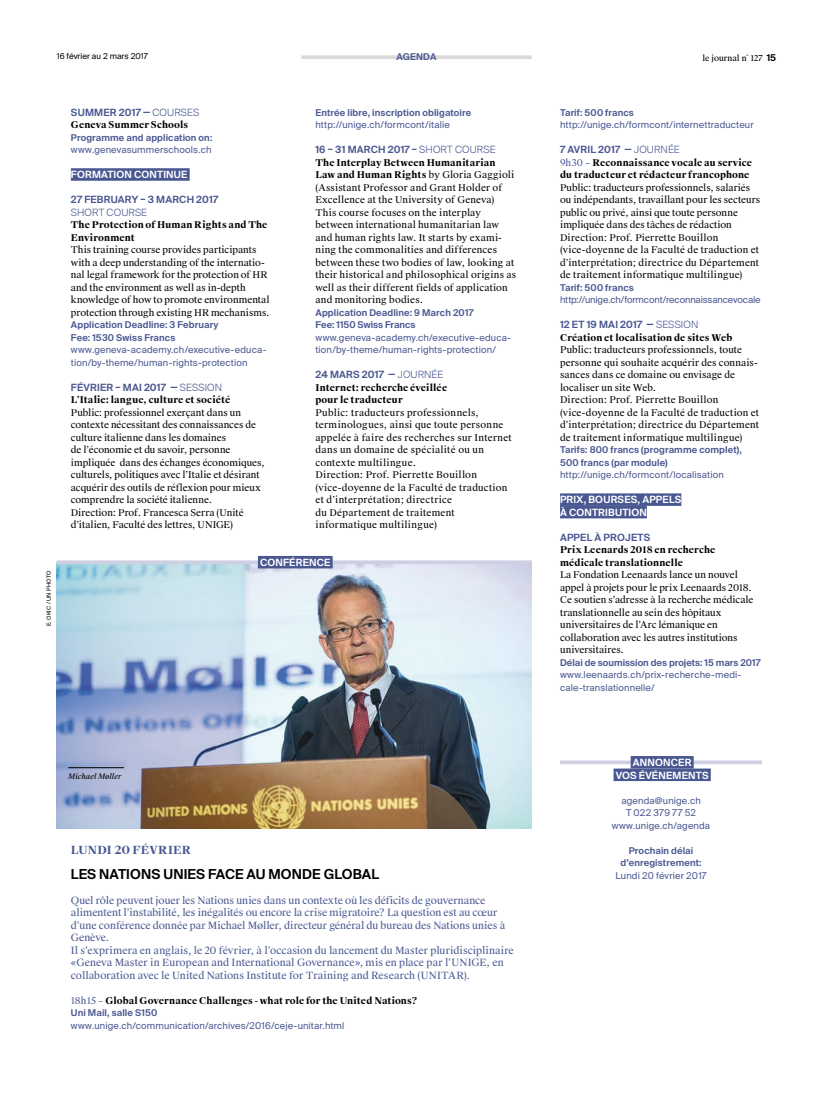
<style>
.page{position:relative;width:833px;height:1099px;background:#fff}
.page>*{position:absolute;margin:0;border:0;box-sizing:border-box;transform-origin:0 0}
.t1{font:600 13.75px "Suisse Intl";letter-spacing:.01em;color:#000}
.t2{font:700 11.25px "Suisse Works";letter-spacing:.02em;color:#4a5892}
.t3{font:10px/12.5px "Suisse Works";color:#4a5892}
.t4{font:600 10px "Suisse Intl";letter-spacing:.02em;color:#4a5892}
.t5{font:600 10px/12.5px "Suisse Intl";letter-spacing:.02em;color:#fff}
.t6{font:300 10px "Suisse Intl";letter-spacing:.015em;color:#4a5892}
.t7{font:9.38px/12.5px "Suisse Works";letter-spacing:.01em;color:#000}
.t8{font:9.38px/12.5px "Suisse Intl";letter-spacing:.015em;color:#4a5892}
.t9{font:700 9.38px/12.5px "Suisse Works";letter-spacing:.01em;color:#000}
.t10{font:600 9.38px/12.5px "Suisse Intl";letter-spacing:.015em;color:#4a5892}
.t11{font:9.38px "Suisse Intl";letter-spacing:-.015em;color:#4a5892}
.t12{font:8.12px "Suisse Intl";color:#000}
.t13{font:8.12px "Suisse Works";color:#000}
.t14{font:italic 7.5px "Suisse Works";color:#000}
.t15{font:5.62px "Suisse Intl";letter-spacing:.025em;color:#000}
.s1{font-family:"Suisse Intl";font-weight:600;font-size:9.38px}
.s2{font-weight:300}
.s3{font-weight:700}
.s4{font-weight:400;color:#4a5892}
</style>
<div class="page">
<div style="left:71px;top:168px;width:119px;height:13px;background:#4a5892"></div>
<div style="left:560px;top:493px;width:121px;height:13px;background:#4a5892"></div>
<div style="left:560px;top:506px;width:87px;height:12px;background:#4a5892"></div>
<svg style="left:560px;top:760px;width:202px;height:4px"></svg>
<div style="left:630px;top:756px;width:63px;height:12px;background:#4a5892"></div>
<div style="left:613px;top:768px;width:98px;height:13px;background:#4a5892"></div>
<hr style="left:301px;top:55px;width:230px;height:4px;background:#dadad9">
<img style="left:57px;top:564px;width:474px;height:264px">
<svg style="left:57px;top:560px;width:474px;height:4px;background:#d3d3e5"></svg>
<div style="left:258px;top:556px;width:75px;height:12px;background:#4a5892"></div>
<hr style="left:68px;top:767px;width:56px;height:1px;background:#000">
<p class="t12" style="left:57px;top:52px;width:93px">16 février au 2 mars 2017</p>
<p class="t13" style="left:702px;top:53px;width:75px">le journal n˚ 127 <span class="s1">15</span></p>
<p class="t10" style="left:396px;top:51px;width:41px">AGENDA</p>
<p class="t15" style="left:45px;top:626px;width:57px;rotate:-90deg">E. OKIC / UN PHOTO</p>
<p class="t4" style="left:71px;top:106px;width:130px">SUMMER 2017 — <span class="s2">COURSES</span></p>
<p class="t9" style="left:71px;top:119px;width:119px">Geneva Summer Schools</p>
<p class="t10" style="left:71px;top:131px;width:143px">Programme and application on:</p>
<p class="t8" style="left:71px;top:144px;width:142px">www.genevasummerschools.ch</p>
<p class="t5" style="left:71px;top:168px;width:118px">FORMATION CONTINUE</p>
<p class="t4" style="left:71px;top:194px;width:149px">27 FEBRUARY – 3 MARCH 2017</p>
<p class="t6" style="left:71px;top:206px;width:78px">SHORT COURSE</p>
<p class="t9" style="left:71px;top:219px;width:198px">The Protection of Human Rights and The<br>Environment</p>
<p class="t7" style="left:71px;top:244px;width:200px">This training course provides participants with a deep understanding of the internatio&shy;nal legal framework for the protection of HR and the environment as well as in-depth knowledge of how to promote environmental protection through existing HR mechanisms.</p>
<p class="t10" style="left:71px;top:319px;width:149px">Application Deadline: 3 February<br>Fee: 1530 Swiss Francs</p>
<p class="t8" style="left:71px;top:344px;width:197px">www.geneva-academy.ch/executive-educa&shy;tion/by-theme/human-rights-protection</p>
<p class="t4" style="left:71px;top:381px;width:153px">FÉVRIER – MAI 2017 — <span class="s2">SESSION</span></p>
<p class="t9" style="left:71px;top:394px;width:161px">L’Italie: langue, culture et société</p>
<p class="t7" style="left:71px;top:406px;width:195px">Public: professionnel exerçant dans un contexte nécessitant des connaissances de culture italienne dans les domaines<br>de l’économie et du savoir, personne impliquée dans des échanges économiques, culturels, politiques avec l’Italie et désirant acquérir des outils de réflexion pour mieux comprendre la société italienne.<br>Direction: Prof. Francesca Serra (Unité d’italien, Faculté des lettres, UNIGE)</p>
<p class="t10" style="left:315px;top:106px;width:157px">Entrée libre, inscription obligatoire</p>
<p class="t8" style="left:315px;top:119px;width:136px">http://unige.ch/formcont/italie</p>
<p class="t4" style="left:315px;top:144px;width:182px">16 – 31 MARCH 2017 – <span class="s2">SHORT COURSE</span></p>
<p class="t7" style="left:315px;top:156px;width:202px"><span class="s3">The Interplay Between Humanitarian Law and Human Rights</span> by Gloria Gaggioli (Assistant Professor and Grant Holder of Excellence at the University of Geneva)<br>This course focuses on the interplay between international humanitarian law and human rights law. It starts by exami&shy;ning the commonalities and differences between these two bodies of law, looking at their historical and philosophical origins as well as their different fields of application and monitoring bodies.</p>
<p class="t10" style="left:315px;top:306px;width:159px">Application Deadline: 9 March 2017<br>Fee: 1150 Swiss Francs</p>
<p class="t8" style="left:315px;top:331px;width:197px">www.geneva-academy.ch/executive-educa&shy;tion/by-theme/human-rights-protection/</p>
<p class="t4" style="left:315px;top:369px;width:129px">24 MARS 2017 — <span class="s2">JOURNÉE</span></p>
<p class="t9" style="left:315px;top:381px;width:133px">Internet: recherche éveillée pour le traducteur</p>
<p class="t7" style="left:315px;top:406px;width:198px">Public: traducteurs professionnels, terminologues, ainsi que toute personne appelée à faire des recherches sur Internet dans un domaine de spécialité ou un contexte multilingue.<br>Direction: Prof. Pierrette Bouillon (vice-doyenne de la Faculté de traduction et d’interprétation; directrice<br>du Département de traitement informatique multilingue)</p>
<p class="t5" style="left:260px;top:556px;width:72px">CONFÉRENCE</p>
<p class="t14" style="left:68px;top:771px;width:55px">Michael Møller</p>
<p class="t2" style="left:71px;top:842px;width:122px">LUNDI 20 FÉVRIER</p>
<h1 class="t1" style="left:71px;top:865px;width:310px">LES NATIONS UNIES FACE AU MONDE GLOBAL</h1>
<p class="t3" style="left:71px;top:894px;width:444px">Quel rôle peuvent jouer les Nations unies dans un contexte où les déficits de gouvernance alimentent l’instabilité, les inégalités ou encore la crise migratoire? La question est au cœur d’une conférence donnée par Michael Møller, directeur général du bureau des Nations unies à Genève.<br>Il s’exprimera en anglais, le 20 février, à l’occasion du lancement du Master pluridisciplinaire «Geneva Master in European and International Governance», mis en place par l’UNIGE, en collaboration avec le United Nations Institute for Training and Research (UNITAR).</p>
<p class="t9" style="left:71px;top:994px;width:348px"><span class="s4">18h15 –</span> Global Governance Challenges - what role for the United Nations?</p>
<p class="t10" style="left:71px;top:1006px;width:88px">Uni Mail, salle S150</p>
<p class="t8" style="left:71px;top:1019px;width:275px">www.unige.ch/communication/archives/2016/ceje-unitar.html</p>
<p class="t10" style="left:560px;top:106px;width:75px">Tarif: 500 francs</p>
<p class="t8" style="left:560px;top:119px;width:195px">http://unige.ch/formcont/internettraducteur</p>
<p class="t4" style="left:560px;top:144px;width:121px">7 AVRIL 2017 — <span class="s2">JOURNÉE</span></p>
<p class="t9" style="left:560px;top:156px;width:194px"><span class="s4">9h30 –</span> Reconnaissance vocale au service du traducteur et rédacteur francophone</p>
<p class="t7" style="left:560px;top:181px;width:202px">Public: traducteurs professionnels, salariés ou indépendants, travaillant pour les secteurs public ou privé, ainsi que toute personne impliquée dans des tâches de rédaction Direction: Prof. Pierrette Bouillon (vice-doyenne de la Faculté de traduction et d’interprétation; directrice du Département de traitement informatique multilingue)</p>
<p class="t10" style="left:560px;top:281px;width:75px">Tarif: 500 francs</p>
<p class="t11" style="left:560px;top:294px;width:202px">http://unige.ch/formcont/reconnaissancevocale</p>
<p class="t4" style="left:560px;top:319px;width:140px">12 ET 19 MAI 2017 — <span class="s2">SESSION</span></p>
<p class="t9" style="left:560px;top:331px;width:174px">Création et localisation de sites Web</p>
<p class="t7" style="left:560px;top:344px;width:201px">Public: traducteurs professionnels, toute personne qui souhaite acquérir des connais&shy;sances dans ce domaine ou envisage de localiser un site Web.<br>Direction: Prof. Pierrette Bouillon (vice-doyenne de la Faculté de traduction et d’interprétation; directrice du Département de traitement informatique multilingue)</p>
<p class="t10" style="left:560px;top:444px;width:183px">Tarifs: 800 francs (programme complet),<br>500 francs (par module)</p>
<p class="t8" style="left:560px;top:469px;width:165px">http://unige.ch/formcont/localisation</p>
<p class="t5" style="left:560px;top:493px;width:123px">PRIX, BOURSES, APPELS<br>À CONTRIBUTION</p>
<p class="t4" style="left:560px;top:531px;width:92px">APPEL À PROJETS</p>
<p class="t9" style="left:560px;top:544px;width:157px">Prix Leenards 2018 en recherche médicale translationnelle</p>
<p class="t7" style="left:560px;top:569px;width:195px">La Fondation Leenaards lance un nouvel appel à projets pour le prix Leenaards 2018.<br>Ce soutien s’adresse à la recherche médicale translationnelle au sein des hôpitaux universitaires de l’Arc lémanique en collaboration avec les autres institutions universitaires.</p>
<p class="t10" style="left:560px;top:656px;width:202px">Délai de soumission des projets: 15 mars 2017</p>
<p class="t8" style="left:560px;top:669px;width:183px">www.leenaards.ch/prix-recherche-medi&shy;cale-translationnelle/</p>
<p class="t5" style="left:616px;top:756px;width:94px;text-align:center">ANNONCER<br>VOS ÉVÉNEMENTS</p>
<p class="t8" style="left:612px;top:794px;width:100px;text-align:center">agenda@unige.ch<br>T 022 379 77 52 www.unige.ch/agenda</p>
<p class="t10" style="left:620px;top:844px;width:82px;text-align:center">Prochain délai d’enregistrement:</p>
<p class="t8" style="left:615px;top:869px;width:93px">Lundi 20 février 2017</p>
</div>
